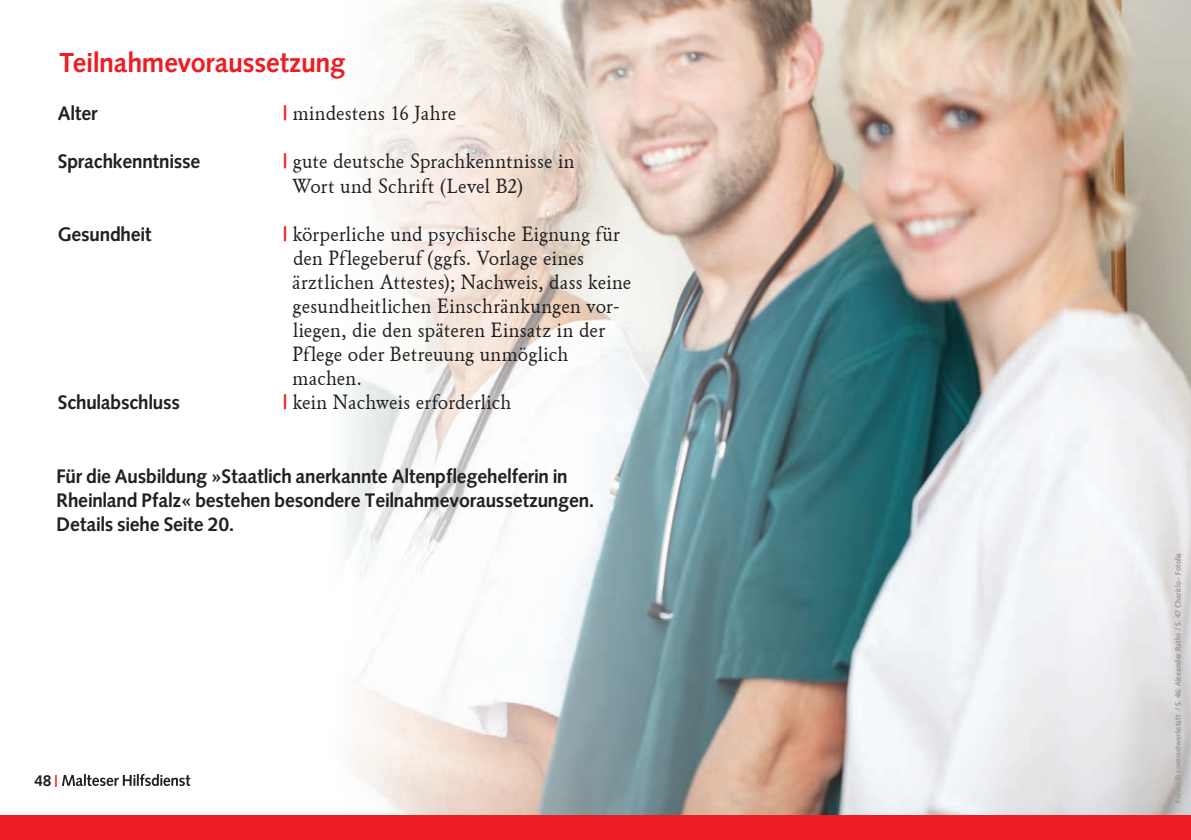
<style>
.page{position:relative;width:1191px;height:840px;background:#fff}
.page>*{position:absolute;margin:0;border:0;box-sizing:border-box;transform-origin:0 0}
.t1{font:28px "Malteser Syntax";color:#ee1d23}
.t2{font:20px/24px "Malteser Garamond Standard";letter-spacing:.01em;color:#231f20}
.t3{font:20px/24px "Malteser Syntax";color:#231f20}
.t4{font:16px "Malteser Syntax";color:#231f20}
.t5{font:8px "Malteser Syntax";color:#95979a}
.s1{font-family:"Malteser Syntax";color:#ee1d23}
</style>
<div class="page">
<img style="left:55px;top:0;width:1136px;height:815px">
<img style="left:62px;top:773px;width:129px;height:12px">
<div style="left:0;top:815px;width:1191px;height:24px;background:#ee1d23"></div>
<svg style="left:55px;top:774px;width:2px;height:12px"></svg>
<h1 class="t1" style="left:60px;top:47px;width:288px">Teilnahmevoraussetzung</h1>
<p class="t2" style="left:283px;top:102px;width:174px"><span class="s1">|</span> mindestens 16 Jahre</p>
<p class="t2" style="left:293px;top:150px;width:284px;text-indent:-9px"><span class="s1">|</span> gute deutsche Sprachkenntnisse in<br>Wort und Schrift (Level B2)</p>
<p class="t2" style="left:283px;top:222px;width:338px"><span class="s1">|</span> körperliche und psychische Eignung für</p>
<p class="t2" style="left:293px;top:246px;width:292px">den Pflegeberuf (ggfs. Vorlage eines</p>
<p class="t2" style="left:292px;top:270px;width:340px">ärztlichen Attestes); Nachweis, dass keine</p>
<p class="t2" style="left:293px;top:294px;width:328px">gesundheitlichen Einschränkungen vor-</p>
<p class="t2" style="left:293px;top:318px;width:313px">liegen, die den späteren Einsatz in der</p>
<p class="t2" style="left:293px;top:342px;width:277px">Pflege oder Betreuung unmöglich</p>
<p class="t2" style="left:293px;top:366px;width:71px">machen.</p>
<p class="t2" style="left:283px;top:390px;width:229px"><span class="s1">|</span> kein Nachweis erforderlich</p>
<p class="t3" style="left:58px;top:103px;width:41px">Alter</p>
<p class="t3" style="left:58px;top:151px;width:144px">Sprachkenntnisse</p>
<p class="t3" style="left:58px;top:223px;width:95px">Gesundheit</p>
<p class="t3" style="left:58px;top:391px;width:123px">Schulabschluss</p>
<p class="t3" style="left:57px;top:465px;width:538px">Für die Ausbildung »Staatlich anerkannte Altenpflegehelferin in<br>Rheinland Pfalz« bestehen besondere Teilnahmevoraussetzungen.<br>Details siehe Seite 20.</p>
<p class="t4" style="left:34px;top:770px;width:19px">48</p>
<p class="t5" style="left:1173px;top:802px;width:251px;rotate:-90deg">Fotos: © contrastwerkstatt / S. 46: Alexander Raths / S. 47 Chariclo - Fotolia</p>
</div>
